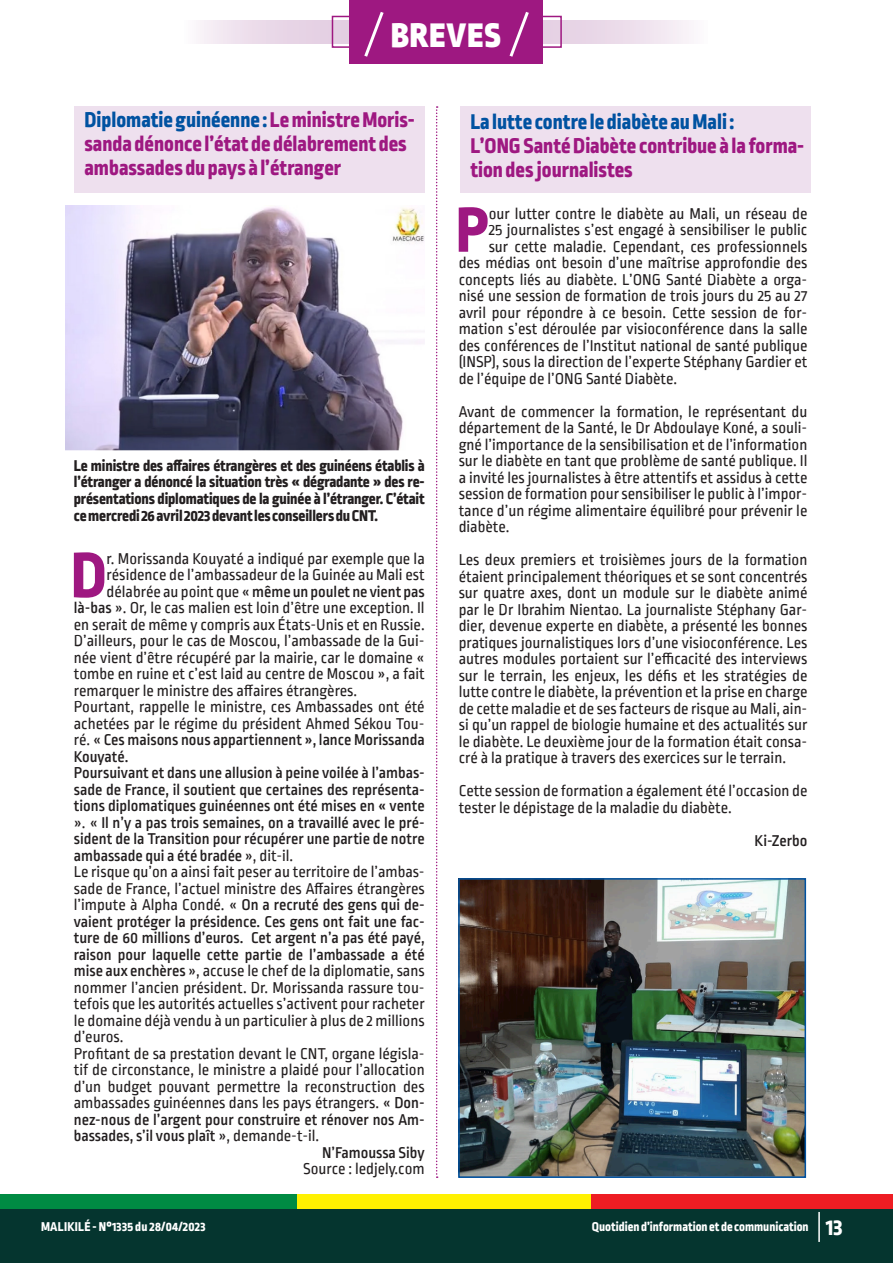
<style>
.page{position:relative;width:893px;height:1263px;background:#fff}
.page>*{position:absolute;margin:0;border:0;box-sizing:border-box;transform-origin:0 0}
.t1{font:800 66.9px "Ropa Sans Pro";color:#9e1881}
.t2{font:900 36px "Ropa Sans Pro";letter-spacing:.03em;color:#fff}
.t3{font:800 22.5px/24px "Ropa Sans Pro";color:#9e1881}
.t4{font:800 22.5px "Ropa Sans Pro";color:#0052a1}
.t5{font:16.5px/16.5px "Ropa Sans PTT";color:#231f20;text-align:justify}
.t6{font:500 16.5px/16.5px "Ropa Sans Pro";color:#231f20;text-align:justify}
.t7{font:800 16.5px/16.5px "Ropa Sans Pro";letter-spacing:-.01em;color:#231f20;text-align:justify}
.t8{font:800 13.5px "Ropa Sans Pro";color:#fff}
.t9{font:800 13.5px "Ropa Sans Pro";letter-spacing:.02em;color:#fff}
.s1{color:#0052a1}
.s2{font-family:"Ropa Sans PTT";font-weight:400}
.s3{font-family:"Ropa Sans Pro";font-weight:500}
.s4{font-size:24px}
</style>
<div class="page">
<div style="left:0;top:1195px;width:297px;height:17px;background:#008b43"></div>
<div style="left:297px;top:1195px;width:297px;height:17px;background:#fff101"></div>
<div style="left:592px;top:1195px;width:301px;height:17px;background:#ee1d23"></div>
<div style="left:0;top:1209px;width:893px;height:54px;background:#05352f"></div>
<hr style="left:818px;top:1212px;width:2px;height:30px;background:#fff">
<svg style="left:198px;top:21px;width:493px;height:23px;background:#ebdbea"></svg>
<div style="left:332px;top:16px;width:230px;height:32px;border:2px solid #9e1881"></div>
<div style="left:350px;top:0;width:193px;height:64px;background:#9e1881"></div>
<svg style="left:364px;top:12px;width:20px;height:45px"></svg>
<svg style="left:509px;top:11px;width:20px;height:46px"></svg>
<div style="left:74px;top:106px;width:351px;height:87px;background:#eee0ee"></div>
<div style="left:460px;top:106px;width:351px;height:87px;background:#eee0ee"></div>
<img style="left:461px;top:881px;width:342px;height:294px">
<div style="left:458px;top:878px;width:348px;height:300px;border:2px solid #0052a1"></div>
<img style="left:66px;top:206px;width:359px;height:244px">
<svg style="left:436px;top:106px;width:2px;height:1072px"></svg>
<p class="t2" style="left:391px;top:13px;width:111px">BREVES</p>
<p class="t3" style="left:85px;top:109px;width:332px"><span class="s1">Diplomatie guinéenne :</span> Le ministre Moris&shy;sanda dénonce l’état de délabrement des ambassades du pays à l’étranger</p>
<p class="t4" style="left:470px;top:108px;width:265px">La lutte contre le diabète au Mali :</p>
<p class="t3" style="left:470px;top:134px;width:335px">L’ONG Santé Diabète contribue à la forma&shy;tion des journalistes</p>
<p class="t7" style="left:74px;top:458px;width:352px">Le ministre des affaires étrangères et des guinéens établis à l’étranger a dénoncé la situation très « dégradante » des re&shy;présentations diplomatiques de la guinée à l’étranger. C’était ce mercredi 26 avril 2023 devant les conseillers du CNT.</p>
<p class="t1" style="left:71px;top:536px;width:37px">D</p>
<p class="t5" style="left:107px;top:551px;width:320px">r. Morissanda Kouyaté a indiqué par exemple que la</p>
<p class="t5" style="left:107px;top:568px;width:319px">résidence de l’ambassadeur de la Guinée au Mali est</p>
<p class="t6" style="left:107px;top:584px;width:320px"><span class="s2">délabrée au point que «</span> même un poulet ne vient pas</p>
<p class="t5" style="left:74px;top:601px;width:352px"><span class="s3">là-bas</span> ». Or, le cas malien est loin d’être une exception. Il</p>
<p class="t5" style="left:74px;top:617px;width:352px">en serait de même y compris aux États-Unis et en Russie.</p>
<p class="t5" style="left:74px;top:634px;width:352px">D’ailleurs, pour le cas de Moscou, l’ambassade de la Gui-</p>
<p class="t5" style="left:74px;top:650px;width:352px">née vient d’être récupéré par la mairie, car le domaine «</p>
<p class="t5" style="left:74px;top:667px;width:352px">tombe en ruine et c’est laid au centre de Moscou », a fait</p>
<p class="t5" style="left:74px;top:683px;width:285px">remarquer le ministre des affaires étrangères.</p>
<p class="t5" style="left:74px;top:700px;width:352px">Pourtant, rappelle le ministre, ces Ambassades ont été achetées par le régime du président Ahmed Sékou Tou&shy;ré. « <span class="s3">Ces maisons nous appartiennent », lance Morissanda Kouyaté.</span></p>
<p class="t6" style="left:74px;top:766px;width:352px">Poursuivant et dans une allusion à peine voilée à l’ambas&shy;sade de France, il soutient que certaines des représenta&shy;tions diplomatiques guinéennes ont été mises en « vente <span class="s2">». «</span> Il n’y a pas trois semaines, on a travaillé avec le pré&shy;sident de la Transition pour récupérer une partie de notre ambassade qui a été bradée <span class="s2">», dit-il.</span></p>
<p class="t5" style="left:74px;top:865px;width:352px">Le risque qu’on a ainsi fait peser au territoire de l’ambas&shy;sade de France, l’actuel ministre des Affaires étrangères l’impute à Alpha Condé. « <span class="s3">On a recruté des gens qui de&shy;vaient protéger la présidence. Ces gens ont fait une fac&shy;ture de 60 millions d’euros. Cet argent n’a pas été payé, raison pour laquelle cette partie de l’ambassade a été mise aux enchères</span> », accuse le chef de la diplomatie, sans nommer l’ancien président. Dr. Morissanda rassure tou&shy;tefois que les autorités actuelles s’activent pour racheter le domaine déjà vendu à un particulier à plus de 2 millions d’euros.</p>
<p class="t5" style="left:74px;top:1046px;width:352px">Profitant de sa prestation devant le CNT, organe législa&shy;tif de circonstance, le ministre a plaidé pour l’allocation d’un budget pouvant permettre la reconstruction des ambassades guinéennes dans les pays étrangers. « <span class="s3">Don&shy;nez-nous de l’argent pour construire et rénover nos Am&shy;bassades, s’il vous plaît</span> », demande-t-il.</p>
<p class="t6" style="left:322px;top:1145px;width:104px">N’Famoussa Siby</p>
<p class="t5" style="left:303px;top:1162px;width:123px">Source : ledjely.com</p>
<p class="t1" style="left:456px;top:191px;width:34px">P</p>
<p class="t5" style="left:489px;top:206px;width:320px">our lutter contre le diabète au Mali, un réseau de</p>
<p class="t5" style="left:489px;top:223px;width:320px">25 journalistes s’est engagé à sensibiliser le public</p>
<p class="t5" style="left:489px;top:239px;width:320px">sur cette maladie. Cependant, ces professionnels</p>
<p class="t5" style="left:459px;top:256px;width:350px">des médias ont besoin d’une maîtrise approfondie des</p>
<p class="t5" style="left:459px;top:272px;width:350px">concepts liés au diabète. L’ONG Santé Diabète a orga-</p>
<p class="t5" style="left:459px;top:289px;width:350px">nisé une session de formation de trois jours du 25 au 27</p>
<p class="t5" style="left:459px;top:305px;width:350px">avril pour répondre à ce besoin. Cette session de for-</p>
<p class="t5" style="left:459px;top:322px;width:350px">mation s’est déroulée par visioconférence dans la salle</p>
<p class="t5" style="left:459px;top:338px;width:350px">des conférences de l’Institut national de santé publique</p>
<p class="t5" style="left:459px;top:355px;width:350px">(INSP), sous la direction de l’experte Stéphany Gardier et</p>
<p class="t5" style="left:459px;top:371px;width:220px">de l’équipe de l’ONG Santé Diabète.</p>
<p class="t5" style="left:459px;top:404px;width:350px">Avant de commencer la formation, le représentant du département de la Santé, le Dr Abdoulaye Koné, a souli&shy;gné l’importance de la sensibilisation et de l’information sur le diabète en tant que problème de santé publique. Il a invité les journalistes à être attentifs et assidus à cette session de formation pour sensibiliser le public à l’impor&shy;tance d’un régime alimentaire équilibré pour prévenir le diabète.</p>
<p class="t5" style="left:459px;top:553px;width:350px">Les deux premiers et troisièmes jours de la formation étaient principalement théoriques et se sont concentrés sur quatre axes, dont un module sur le diabète animé par le Dr Ibrahim Nientao. La journaliste Stéphany Gar&shy;dier, devenue experte en diabète, a présenté les bonnes pratiques journalistiques lors d’une visioconférence. Les autres modules portaient sur l’efficacité des interviews sur le terrain, les enjeux, les défis et les stratégies de lutte contre le diabète, la prévention et la prise en charge de cette maladie et de ses facteurs de risque au Mali, ain&shy;si qu’un rappel de biologie humaine et des actualités sur le diabète. Le deuxième jour de la formation était consa&shy;cré à la pratique à travers des exercices sur le terrain.</p>
<p class="t5" style="left:459px;top:784px;width:350px">Cette session de formation a également été l’occasion de tester le dépistage de la maladie du diabète.</p>
<p class="t6" style="left:755px;top:833px;width:54px">Ki-Zerbo</p>
<p class="t9" style="left:41px;top:1219px;width:166px">MALIKILÉ - N°1335 du 28/04/2023</p>
<p class="t8" style="left:592px;top:1219px;width:252px">Quotidien d’information et de communication <span class="s4">13</span></p>
</div>
